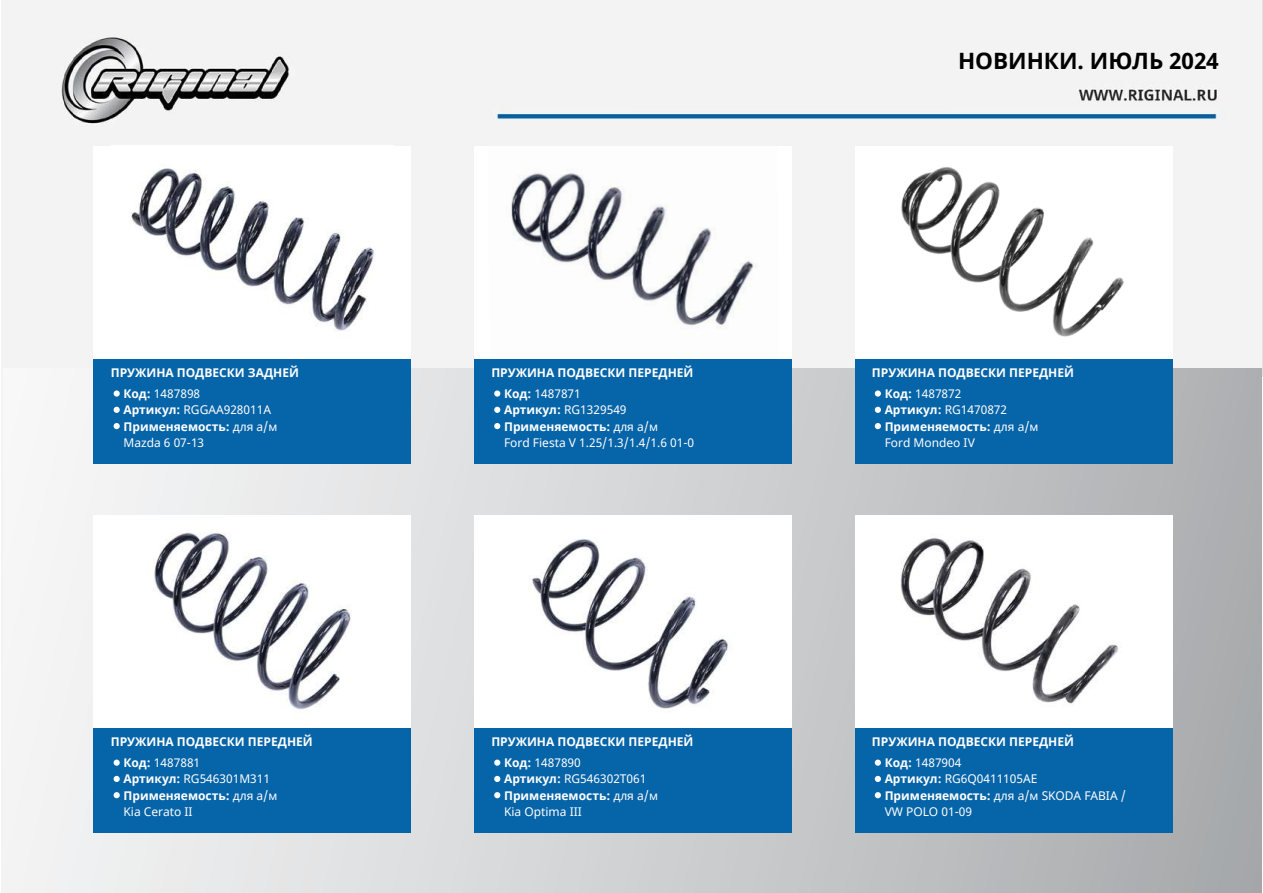
<style>
.page{position:relative;width:1263px;height:893px;background:#fff}
.page>*{position:absolute;margin:0;border:0;box-sizing:border-box;transform-origin:0 0}
.t1{font:700 22.5px "Noto Sans";color:#000}
.t2{font:12px/16.5px "Noto Sans";color:#fff}
.t3{font:700 12px "Noto Sans";color:#fff}
.s1{font-weight:700}
</style>
<div class="page">
<img style="left:2px;top:0;width:1260px;height:893px">
<div style="left:3px;top:368px;width:1260px;height:525px;background:linear-gradient(to right,#f5f7f8,#a8abaf)"></div>
<div style="left:94px;top:146px;width:317px;height:317px;background:#fff"></div>
<div style="left:855px;top:146px;width:317px;height:317px;background:#fff"></div>
<div style="left:474px;top:146px;width:318px;height:317px;background:#fff"></div>
<div style="left:94px;top:515px;width:317px;height:317px;background:#fff"></div>
<div style="left:855px;top:515px;width:317px;height:317px;background:#fff"></div>
<div style="left:474px;top:515px;width:318px;height:317px;background:#fff"></div>
<img style="left:131px;top:168px;width:243px;height:163px">
<img style="left:511px;top:173px;width:245px;height:154px">
<img style="left:154px;top:532px;width:197px;height:178px">
<img style="left:529px;top:539px;width:203px;height:170px">
<img style="left:900px;top:538px;width:219px;height:166px">
<img style="left:901px;top:167px;width:223px;height:170px">
<div style="left:94px;top:359px;width:317px;height:104px;background:#0664a8"></div>
<div style="left:855px;top:359px;width:317px;height:104px;background:#0664a8"></div>
<div style="left:474px;top:359px;width:318px;height:104px;background:#0664a8"></div>
<div style="left:94px;top:728px;width:317px;height:104px;background:#0664a8"></div>
<div style="left:855px;top:728px;width:317px;height:104px;background:#0664a8"></div>
<div style="left:474px;top:728px;width:318px;height:104px;background:#0664a8"></div>
<div style="left:114px;top:390px;width:6px;height:7px;background:#fff;border-radius:50%"></div>
<svg style="left:114px;top:407px;width:6px;height:6px"></svg>
<svg style="left:114px;top:423px;width:6px;height:6px"></svg>
<div style="left:875px;top:390px;width:6px;height:7px;background:#fff;border-radius:50%"></div>
<svg style="left:875px;top:407px;width:6px;height:6px"></svg>
<svg style="left:875px;top:423px;width:6px;height:6px"></svg>
<div style="left:494px;top:390px;width:6px;height:7px;background:#fff;border-radius:50%"></div>
<svg style="left:494px;top:407px;width:6px;height:6px"></svg>
<svg style="left:494px;top:423px;width:6px;height:6px"></svg>
<svg style="left:114px;top:760px;width:6px;height:6px"></svg>
<svg style="left:114px;top:776px;width:6px;height:6px"></svg>
<svg style="left:114px;top:792px;width:6px;height:6px"></svg>
<svg style="left:875px;top:760px;width:6px;height:6px"></svg>
<svg style="left:875px;top:776px;width:6px;height:6px"></svg>
<svg style="left:875px;top:792px;width:6px;height:6px"></svg>
<svg style="left:494px;top:760px;width:6px;height:6px"></svg>
<svg style="left:494px;top:776px;width:6px;height:6px"></svg>
<svg style="left:494px;top:792px;width:6px;height:6px"></svg>
<img style="left:1262px;top:0;width:1px;height:893px">
<h1 class="t1" style="left:958px;top:45px;width:262px">НОВИНКИ. ИЮЛЬ 2024</h1>
<p class="t3" style="left:111px;top:364px;width:190px">ПРУЖИНА ПОДВЕСКИ ЗАДНЕЙ</p>
<p class="t3" style="left:491px;top:364px;width:204px">ПРУЖИНА ПОДВЕСКИ ПЕРЕДНЕЙ</p>
<p class="t3" style="left:872px;top:364px;width:204px">ПРУЖИНА ПОДВЕСКИ ПЕРЕДНЕЙ</p>
<p class="t2" style="left:123px;top:386px;width:155px"><span class="s1">Код:</span> 1487898<br><span class="s1">Артикул:</span> RGGAA928011A<br><span class="s1">Применяемость:</span> для а/м<br>Mazda 6 07-13</p>
<p class="t2" style="left:504px;top:386px;width:192px"><span class="s1">Код:</span> 1487871<br><span class="s1">Артикул:</span> RG1329549<br><span class="s1">Применяемость:</span> для а/м<br>Ford Fiesta V 1.25/1.3/1.4/1.6 01-0</p>
<p class="t2" style="left:885px;top:386px;width:155px"><span class="s1">Код:</span> 1487872<br><span class="s1">Артикул:</span> RG1470872<br><span class="s1">Применяемость:</span> для а/м<br>Ford Mondeo IV</p>
<p class="t3" style="left:111px;top:733px;width:204px">ПРУЖИНА ПОДВЕСКИ ПЕРЕДНЕЙ</p>
<p class="t3" style="left:491px;top:733px;width:204px">ПРУЖИНА ПОДВЕСКИ ПЕРЕДНЕЙ</p>
<p class="t3" style="left:872px;top:733px;width:204px">ПРУЖИНА ПОДВЕСКИ ПЕРЕДНЕЙ</p>
<p class="t2" style="left:123px;top:755px;width:155px"><span class="s1">Код:</span> 1487881<br><span class="s1">Артикул:</span> RG546301M311<br><span class="s1">Применяемость:</span> для а/м<br>Kia Cerato II</p>
<p class="t2" style="left:504px;top:755px;width:155px"><span class="s1">Код:</span> 1487890<br><span class="s1">Артикул:</span> RG546302T061<br><span class="s1">Применяемость:</span> для а/м<br>Kia Optima III</p>
<p class="t2" style="left:885px;top:755px;width:243px"><span class="s1">Код:</span> 1487904<br><span class="s1">Артикул:</span> RG6Q0411105AE<br><span class="s1">Применяемость:</span> для а/м SKODA FABIA /<br>VW POLO 01-09</p>
</div>
